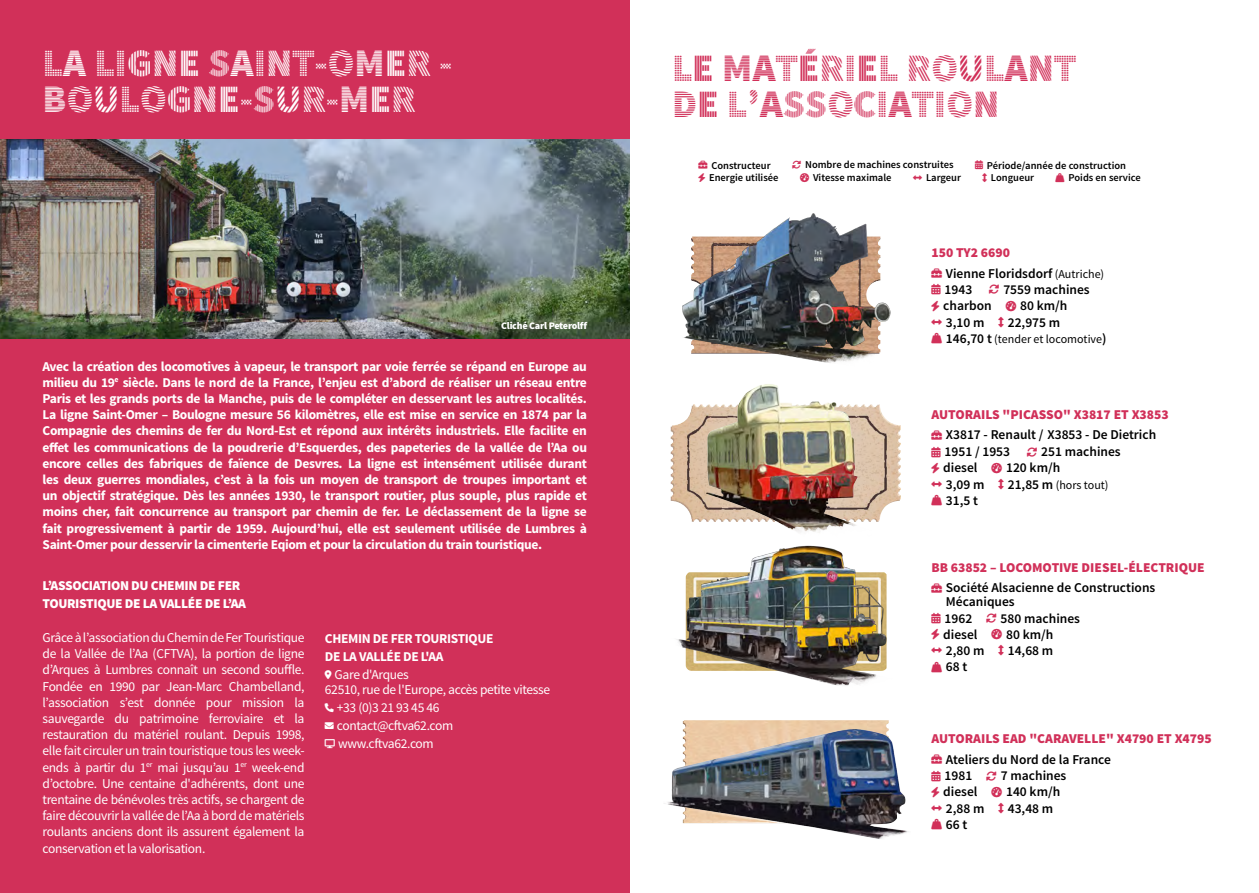
<style>
.page{position:relative;width:1259px;height:893px;background:#fff}
.page>*{position:absolute;margin:0;border:0;box-sizing:border-box;transform-origin:0 0}
.TITRE_NIVEAU_1{font:39px "Source Sans Pro DISPLAY";color:#fff}
.TITRE_NIVEAU_1-2{font:39px "Source Sans Pro DISPLAY";color:#d13059}
.TITRE_NIVEAU_1-3{font:700 13.5px/16.2px "Source Sans Pro";letter-spacing:-.025em;color:#fff;text-align:justify}
.TITRE_NIVEAU_1-4{font:13.5px/16.2px "Source Sans Pro";letter-spacing:-.025em;color:#fff;text-align:justify}
.TITRE_NIVEAU_1-5{font:600 13.5px "Source Sans Pro";color:#000}
.TEXTE_COURANT{font:900 13.5px "Source Sans Pro";color:#d13059}
.TEXTE_COURANT-2{font:900 13.5px/18px "Source Sans Pro";letter-spacing:-.025em;color:#fff}
.TITRE_NIVEAU_1-6{font:12px "Source Sans Pro";color:#000}
.TITRE_NIVEAU_1-7{font:600 10.5px "Source Sans Pro";color:#000}
.LEGENDE___TEXTE_PETIT{font:900 10.05px "Source Sans Pro";letter-spacing:-.025em;color:#fff}
.s1{color:#d13059}
.s2{font-weight:400;font-size:12px}
.s3{font-weight:600;font-size:13.5px}
</style>
<div class="page">
<div style="left:0;top:0;width:629px;height:893px;background:#d13059"></div>
<img style="left:670px;top:406px;width:22px;height:63px">
<img style="left:682px;top:213px;width:209px;height:150px">
<img style="left:692px;top:384px;width:179px;height:148px">
<img style="left:677px;top:545px;width:210px;height:141px">
<img style="left:0;top:139px;width:629px;height:199px">
<img style="left:664px;top:720px;width:244px;height:119px">
<p class="TITRE_NIVEAU_1" style="left:43px;top:43px;width:411px">LA LIGNE SAINT-OMER -</p>
<p class="TITRE_NIVEAU_1" style="left:43px;top:79px;width:375px">BOULOGNE-SUR-MER</p>
<p class="LEGENDE___TEXTE_PETIT" style="left:501px;top:319px;width:87px">Cliché Carl Peterolff</p>
<p class="TITRE_NIVEAU_1-3" style="left:43px;top:359px;width:546px">Avec la création des locomotives à vapeur, le transport par voie ferrée se répand en Europe au milieu du 19<sup>e</sup> siècle. Dans le nord de la France, l’enjeu est d’abord de réaliser un réseau entre Paris et les grands ports de la Manche, puis de le compléter en desservant les autres localités.<br>La ligne Saint-Omer – Boulogne mesure 56 kilomètres, elle est mise en service en 1874 par la Compagnie des chemins de fer du Nord-Est et répond aux intérêts industriels. Elle facilite en effet les communications de la poudrerie d’Esquerdes, des papeteries de la vallée de l’Aa ou encore celles des fabriques de faïence de Desvres. La ligne est intensément utilisée durant les deux guerres mondiales, c’est à la fois un moyen de transport de troupes important et un objectif stratégique. Dès les années 1930, le transport routier, plus souple, plus rapide et moins cher, fait concurrence au transport par chemin de fer. Le déclassement de la ligne se fait progressivement à partir de 1959. Aujourd’hui, elle est seulement utilisée de Lumbres à</p>
<p class="TITRE_NIVEAU_1-3" style="left:43px;top:537px;width:501px">Saint-Omer pour desservir la cimenterie Eqiom et pour la circulation du train touristique.</p>
<p class="TEXTE_COURANT-2" style="left:43px;top:577px;width:205px">L’ASSOCIATION DU CHEMIN DE FER<br>TOURISTIQUE DE LA VALLÉE DE L’AA</p>
<p class="TITRE_NIVEAU_1-4" style="left:43px;top:630px;width:263px">Grâce à l’association du Chemin de Fer Touristique de la Vallée de l’Aa (CFTVA), la portion de ligne d’Arques à Lumbres connaît un second souffle.<br>Fondée en 1990 par Jean-Marc Chambelland, l’association s’est donnée pour mission la sauvegarde du patrimoine ferroviaire et la restauration du matériel roulant. Depuis 1998, elle fait circuler un train touristique tous les week&shy;ends à partir du 1<sup>er</sup> mai jusqu’au 1<sup>er</sup> week-end d’octobre. Une centaine d'adhérents, dont une trentaine de bénévoles très actifs, se chargent de faire découvrir la vallée de l’Aa à bord de matériels roulants anciens dont ils assurent également la conservation et la valorisation.</p>
<p class="TITRE_NIVEAU_1-3" style="left:325px;top:631px;width:170px">CHEMIN DE FER TOURISTIQUE</p>
<p class="TITRE_NIVEAU_1-3" style="left:325px;top:649px;width:120px">DE LA VALLÉE DE L'AA</p>
<p class="TITRE_NIVEAU_1-4" style="left:335px;top:667px;width:76px">Gare d'Arques</p>
<p class="TITRE_NIVEAU_1-4" style="left:325px;top:682px;width:227px">62510, rue de l'Europe, accès petite vitesse</p>
<p class="TITRE_NIVEAU_1-4" style="left:337px;top:700px;width:104px">+33 (0)3 21 93 45 46</p>
<p class="TITRE_NIVEAU_1-4" style="left:325px;top:718px;width:130px">→ contact@cftva62.com</p>
<p class="TITRE_NIVEAU_1-4" style="left:338px;top:736px;width:97px">www.cftva62.com</p>
<p class="TITRE_NIVEAU_1-2" style="left:672px;top:48px;width:405px">LE MATÉRIEL ROULANT</p>
<p class="TITRE_NIVEAU_1-2" style="left:672px;top:84px;width:329px">DE L’ASSOCIATION</p>
<p class="TITRE_NIVEAU_1-7" style="left:711px;top:159px;width:61px">Constructeur</p>
<p class="TITRE_NIVEAU_1-7" style="left:805px;top:158px;width:150px">Nombre de machines construites</p>
<p class="TITRE_NIVEAU_1-7" style="left:975px;top:159px;width:152px"><span class="s1">▲</span> Période/année de construction</p>
<p class="TITRE_NIVEAU_1-7" style="left:709px;top:171px;width:71px">Energie utilisée</p>
<p class="TITRE_NIVEAU_1-7" style="left:813px;top:171px;width:80px">Vitesse maximale</p>
<p class="TITRE_NIVEAU_1-7" style="left:926px;top:171px;width:36px">Largeur</p>
<p class="TITRE_NIVEAU_1-7" style="left:991px;top:171px;width:45px">Longueur</p>
<p class="TITRE_NIVEAU_1-7" style="left:1068px;top:171px;width:74px">Poids en service</p>
<p class="TEXTE_COURANT" style="left:931px;top:244px;width:80px">150 TY2 6690</p>
<p class="TITRE_NIVEAU_1-5" style="left:946px;top:265px;width:160px">Vienne Floridsdorf <span class="s2">(Autriche)</span></p>
<p class="TITRE_NIVEAU_1-5" style="left:931px;top:281px;width:42px"><span class="s1">▲</span> 1943</p>
<p class="TITRE_NIVEAU_1-5" style="left:1003px;top:281px;width:88px">7559 machines</p>
<p class="TITRE_NIVEAU_1-5" style="left:943px;top:297px;width:50px">charbon</p>
<p class="TITRE_NIVEAU_1-5" style="left:1020px;top:297px;width:49px">80 km/h</p>
<p class="TITRE_NIVEAU_1-5" style="left:946px;top:314px;width:40px">3,10 m</p>
<p class="TITRE_NIVEAU_1-5" style="left:1007px;top:314px;width:54px">22,975 m</p>
<p class="TITRE_NIVEAU_1-6" style="left:946px;top:331px;width:162px"><span class="s3">146,70 t</span> (tender et locomotive<span class="s3">)</span></p>
<p class="TEXTE_COURANT" style="left:931px;top:406px;width:239px">AUTORAILS "PICASSO" X3817 ET X3853</p>
<p class="TITRE_NIVEAU_1-5" style="left:946px;top:426px;width:212px">X3817 - Renault / X3853 - De Dietrich</p>
<p class="TITRE_NIVEAU_1-5" style="left:931px;top:443px;width:80px"><span class="s1">▲</span> 1951 / 1953</p>
<p class="TITRE_NIVEAU_1-5" style="left:1041px;top:443px;width:81px">251 machines</p>
<p class="TITRE_NIVEAU_1-5" style="left:943px;top:459px;width:36px">diesel</p>
<p class="TITRE_NIVEAU_1-5" style="left:1006px;top:459px;width:56px">120 km/h</p>
<p class="TITRE_NIVEAU_1-5" style="left:946px;top:476px;width:40px">3,09 m</p>
<p class="TITRE_NIVEAU_1-6" style="left:1007px;top:477px;width:102px"><span class="s3">21,85 m</span> (hors tout)</p>
<p class="TITRE_NIVEAU_1-5" style="left:946px;top:492px;width:34px">31,5 t</p>
<p class="TEXTE_COURANT" style="left:931px;top:559px;width:275px">BB 63852 – LOCOMOTIVE DIESEL-ÉLECTRIQUE</p>
<p class="TITRE_NIVEAU_1-5" style="left:946px;top:579px;width:211px">Société Alsacienne de Constructions</p>
<p class="TITRE_NIVEAU_1-5" style="left:946px;top:593px;width:70px">Mécaniques</p>
<p class="TITRE_NIVEAU_1-5" style="left:931px;top:610px;width:42px"><span class="s1">▲</span> 1962</p>
<p class="TITRE_NIVEAU_1-5" style="left:1000px;top:610px;width:81px">580 machines</p>
<p class="TITRE_NIVEAU_1-5" style="left:943px;top:626px;width:36px">diesel</p>
<p class="TITRE_NIVEAU_1-5" style="left:1006px;top:626px;width:49px">80 km/h</p>
<p class="TITRE_NIVEAU_1-5" style="left:946px;top:642px;width:40px">2,80 m</p>
<p class="TITRE_NIVEAU_1-5" style="left:1007px;top:642px;width:47px">14,68 m</p>
<p class="TITRE_NIVEAU_1-5" style="left:946px;top:658px;width:23px">68 t</p>
<p class="TEXTE_COURANT" style="left:931px;top:730px;width:282px">AUTORAILS EAD "CARAVELLE" X4790 ET X4795</p>
<p class="TITRE_NIVEAU_1-5" style="left:946px;top:751px;width:167px">Ateliers du Nord de la France</p>
<p class="TITRE_NIVEAU_1-5" style="left:931px;top:767px;width:42px"><span class="s1">▲</span> 1981</p>
<p class="TITRE_NIVEAU_1-5" style="left:1000px;top:767px;width:67px">7 machines</p>
<p class="TITRE_NIVEAU_1-5" style="left:943px;top:783px;width:36px">diesel</p>
<p class="TITRE_NIVEAU_1-5" style="left:1006px;top:783px;width:56px">140 km/h</p>
<p class="TITRE_NIVEAU_1-5" style="left:946px;top:800px;width:40px">2,88 m</p>
<p class="TITRE_NIVEAU_1-5" style="left:1007px;top:800px;width:47px">43,48 m</p>
<p class="TITRE_NIVEAU_1-5" style="left:946px;top:816px;width:23px">66 t</p>
</div>
